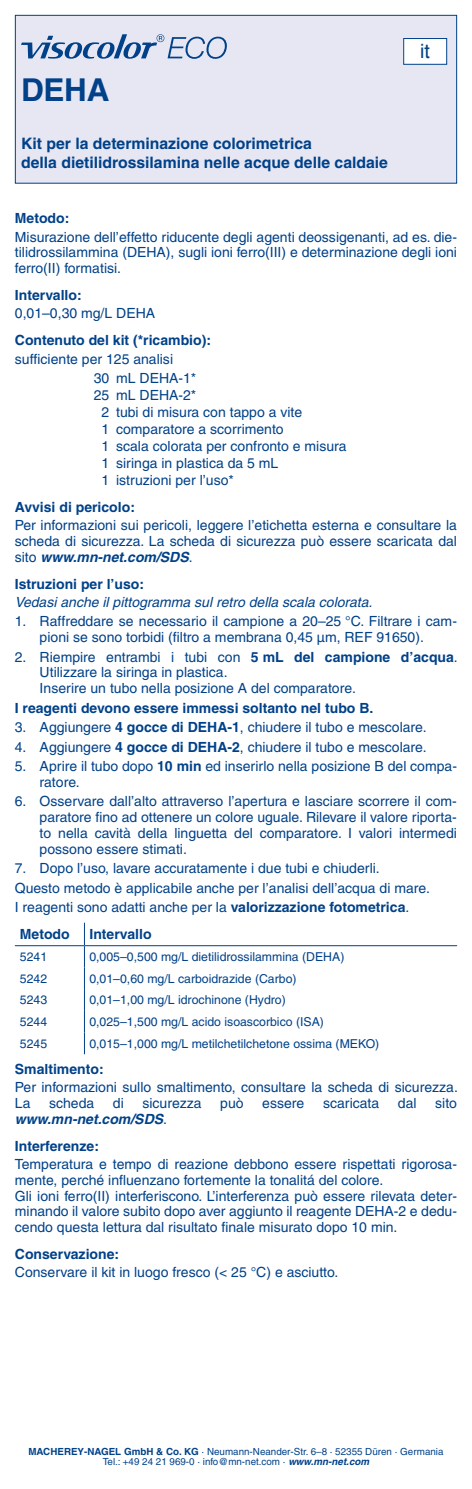
<style>
.page{position:relative;width:472px;height:1489px;background:#fff}
.page>*{position:absolute;margin:0;border:0;box-sizing:border-box;transform-origin:0 0}
.t1{font:700 31.5px "Helvetica LT Pro";color:#004189}
.t2{font:19.78px "Helvetica";color:#004189}
.t3{font:700 15.75px/18.9px "Helvetica LT Pro";color:#004189}
.t4{font:14px/15.8px "Helvetica LT Pro";color:#004189}
.t5{font:700 14px "Helvetica LT Pro";color:#004189}
.t6{font:italic 14px "Helvetica LT Pro";color:#004189}
.t7{font:italic 700 14px/26.9px "Helvetica LT Pro";color:#004189}
.t8{font:12.25px "Helvetica LT Pro";color:#004189}
.t9{font:9.8px/9.6px "Helvetica LT Pro";color:#004189;text-align:center}
.s1{font-weight:700;font-style:italic}
.s2{font-weight:700}
.s3{font-weight:400;font-style:normal}
.s4{font-style:normal}
</style>
<div class="page">
<div style="left:15px;top:15px;width:441px;height:168px;background:#e6e7f3"></div>
<svg style="left:21px;top:34px;width:206px;height:25px"></svg>
<div style="left:15px;top:15px;width:441px;height:169px;border:1px solid #004189"></div>
<div style="left:403px;top:39px;width:43px;height:25px;background:#fff"></div>
<div style="left:403px;top:38px;width:43px;height:27px;border:1px solid #004189"></div>
<svg style="left:84px;top:922px;width:1px;height:132px"></svg>
<hr style="left:15px;top:945px;width:69px;height:1px;background:#004189">
<hr style="left:84px;top:945px;width:372px;height:1px;background:#004189">
<h1 class="t1" style="left:21px;top:71px;width:90px">DEHA</h1>
<p class="t3" style="left:21px;top:134px;width:368px">Kit per la determinazione colorimetrica<br>della dietilidrossilamina nelle acque delle caldaie</p>
<h2 class="t2" style="left:420px;top:36px;width:11px">it</h2>
<p class="t5" style="left:15px;top:210px;width:56px">Metodo:</p>
<p class="t4" style="left:15px;top:229px;width:443px;text-align:justify">Misurazione dell’effetto riducente degli agenti deossigenanti, ad es. die&shy;tilidrossilammina (DEHA), sugli ioni ferro(III) e determinazione degli ioni ferro(II) formatisi.</p>
<p class="t5" style="left:15px;top:287px;width:68px">Intervallo:</p>
<p class="t4" style="left:15px;top:305px;width:142px">0,01–0,30 mg/L DEHA</p>
<p class="t5" style="left:15px;top:332px;width:197px">Contenuto del kit (*ricambio):</p>
<p class="t4" style="left:94px;top:349px;width:104px;line-height:19.4px;text-indent:-79px">sufficiente per 125 analisi<br>30 mL DEHA-1*</p>
<p class="t4" style="left:101px;top:386px;width:246px;line-height:17px;text-indent:-8px">25 mL DEHA-2*<br>2 tubi di misura con tappo a vite<br>1 comparatore a scorrimento<br>1 scala colorata per confronto e misura<br>1 siringa in plastica da 5 mL<br>1 istruzioni per l’uso*</p>
<p class="t5" style="left:15px;top:498px;width:122px">Avvisi di pericolo:</p>
<p class="t4" style="left:15px;top:517px;width:443px;text-align:justify">Per informazioni sui pericoli, leggere l’etichetta esterna e consultare la scheda di sicurezza. La scheda di sicurezza può essere scaricata dal sito <span class="s1">www.mn-net.com/SDS</span>.</p>
<p class="t5" style="left:15px;top:575px;width:131px">Istruzioni per l’uso:</p>
<p class="t6" style="left:15px;top:594px;width:359px">Vedasi anche il pittogramma sul retro della scala colorata.</p>
<p class="t4" style="left:15px;top:613px;width:443px;text-align:center">1. Raffreddare se necessario il campione a 20–25 °C. Filtrare i cam&shy;pioni se sono torbidi (filtro a membrana 0,45 μm, REF 91650).</p>
<p class="t4" style="left:40px;top:648px;width:419px;text-indent:-25px">2. Riempire entrambi i tubi con <span class="s2">5 mL del campione d’acqua</span>.<br>Utilizzare la siringa in plastica.<br>Inserire un tubo nella posizione A del comparatore.</p>
<p class="t5" style="left:15px;top:699px;width:360px">I reagenti devono essere immessi soltanto nel tubo B.</p>
<p class="t4" style="left:15px;top:719px;width:413px">3. Aggiungere <span class="s2">4 gocce di DEHA-1</span>, chiudere il tubo e mescolare.</p>
<p class="t4" style="left:15px;top:738px;width:413px">4. Aggiungere <span class="s2">4 gocce di DEHA-2</span>, chiudere il tubo e mescolare.</p>
<p class="t4" style="left:40px;top:758px;width:418px;text-indent:-25px">5. Aprire il tubo dopo <span class="s2">10 min</span> ed inserirlo nella posizione B del compa&shy;ratore.</p>
<p class="t4" style="left:40px;top:793px;width:418px;text-align:justify;text-indent:-25px">6. Osservare dall’alto attraverso l’apertura e lasciare scorrere il com&shy;paratore fino ad ottenere un colore uguale. Rilevare il valore riporta&shy;to nella cavità della linguetta del comparatore. I valori intermedi possono essere stimati.</p>
<p class="t4" style="left:15px;top:858px;width:416px;line-height:19.4px">7. Dopo l’uso, lavare accuratamente i due tubi e chiuderli.<br>Questo metodo è applicabile anche per l’analisi dell’acqua di mare.<br>I reagenti sono adatti anche per la <span class="s2">valorizzazione fotometrica</span>.</p>
<p class="t5" style="left:20px;top:925px;width:51px">Metodo</p>
<p class="t5" style="left:89px;top:925px;width:64px">Intervallo</p>
<p class="t8" style="left:20px;top:949px;width:29px">5241</p>
<p class="t8" style="left:89px;top:949px;width:256px">0,005–0,500 mg/L dietilidrossilammina (DEHA)</p>
<p class="t8" style="left:20px;top:971px;width:29px">5242</p>
<p class="t8" style="left:89px;top:971px;width:208px">0,01–0,60 mg/L carboidrazide (Carbo)</p>
<p class="t8" style="left:20px;top:992px;width:29px">5243</p>
<p class="t8" style="left:89px;top:992px;width:198px">0,01–1,00 mg/L idrochinone (Hydro)</p>
<p class="t8" style="left:20px;top:1014px;width:29px">5244</p>
<p class="t8" style="left:89px;top:1014px;width:236px">0,025–1,500 mg/L acido isoascorbico (ISA)</p>
<p class="t8" style="left:20px;top:1036px;width:29px">5245</p>
<p class="t8" style="left:89px;top:1036px;width:291px">0,015–1,000 mg/L metilchetilchetone ossima (MEKO)</p>
<p class="t5" style="left:15px;top:1060px;width:90px">Smaltimento:</p>
<p class="t4" style="left:15px;top:1079px;width:444px">Per informazioni sullo smaltimento, consultare la scheda di sicurezza.<br>La</p>
<p class="t4" style="left:49px;top:1095px;width:47px">scheda</p>
<p class="t4" style="left:113px;top:1095px;width:12px">di</p>
<p class="t4" style="left:142px;top:1095px;width:61px">sicurezza</p>
<p class="t4" style="left:220px;top:1095px;width:25px">può</p>
<p class="t4" style="left:262px;top:1095px;width:44px">essere</p>
<p class="t4" style="left:323px;top:1095px;width:58px">scaricata</p>
<p class="t4" style="left:397px;top:1095px;width:20px">dal</p>
<p class="t4" style="left:435px;top:1095px;width:23px">sito</p>
<p class="t7" style="left:15px;top:1105px;width:153px">www.mn-net.com/SDS<span class="s3">.<br></span><span class="s4">Interferenze:</span></p>
<p class="t4" style="left:15px;top:1156px;width:443px">Temperatura e tempo di reazione debbono essere rispettati rigorosa&shy;mente, perché influenzano fortemente la tonalitá del colore.<br>Gli ioni ferro(II) interferiscono. L’interferenza può essere rilevata deter&shy;minando il valore subito dopo aver aggiunto il reagente DEHA-2 e dedu&shy;cendo questa lettura dal risultato finale misurato dopo 10 min.</p>
<p class="t5" style="left:15px;top:1245px;width:106px">Conservazione:</p>
<p class="t4" style="left:15px;top:1264px;width:324px">Conservare il kit in luogo fresco (&lt; 25 °C) e asciutto.</p>
<p class="t9" style="left:28px;top:1446px;width:416px"><span class="s2">MACHEREY-NAGEL GmbH &amp; Co. KG</span> · Neumann-Neander-Str. 6–8 · 52355 Düren · Germania<br>Tel.: +49 24 21 969-0 · info@mn-net.com · <span class="s1">www.mn-net.com</span></p>
</div>
